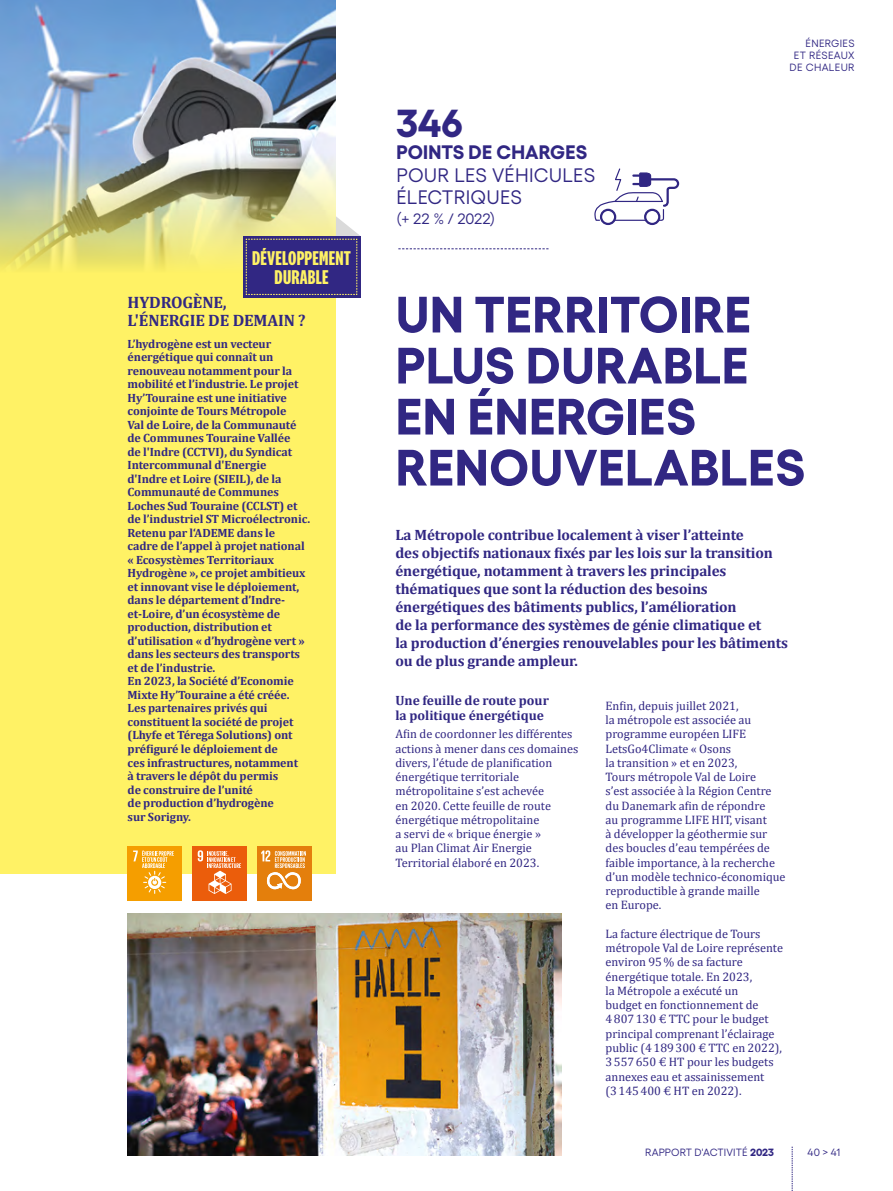
<style>
.page{position:relative;width:893px;height:1191px;background:#fff}
.page>*{position:absolute;margin:0;border:0;box-sizing:border-box;transform-origin:0 0}
.t1{font:700 51px/51px "Gellix";letter-spacing:.01em;color:#312783}
.t2{font:700 39px "Gellix";color:#312783}
.t3{font:700 20.7px/19px "National 2 Compressed";letter-spacing:.01em;color:#fff265;text-align:center}
.t4{font:19.5px/22.5px "Gellix";letter-spacing:.01em;color:#312783}
.t5{font:700 19.5px "Gellix";letter-spacing:.01em;color:#312783}
.t6{font:700 16.5px/17.7px "Cambria";letter-spacing:-.01em;color:#312783}
.t7{font:700 15px/18px "Cambria";letter-spacing:-.01em;color:#312783}
.t8{font:15px "Gellix";letter-spacing:-.005em;color:#312783}
.t9{font:700 13.5px/14.2px "Cambria";color:#312783}
.t10{font:12.3px/14.2px "Cambria";color:#312783}
.t11{font:700 12px/13.5px "Cambria";letter-spacing:-.005em;color:#312783}
.t12{font:10.5px/12px "Gellix";letter-spacing:.025em;color:#312783;text-align:right}
.s1{font-weight:700}
</style>
<div class="page">
<svg style="left:792px;top:1146px;width:1px;height:45px"></svg>
<div style="left:0;top:0;width:336px;height:873px;background:#fff265"></div>
<img style="left:0;top:0;width:336px;height:269px">
<svg style="left:398px;top:248px;width:151px;height:1px"></svg>
<div style="left:600px;top:209px;width:16px;height:16px;border:2px solid #312783;border-radius:50%"></div>
<div style="left:644px;top:209px;width:16px;height:16px;border:2px solid #312783;border-radius:50%"></div>
<svg style="left:594px;top:168px;width:86px;height:53px"></svg>
<img style="left:128px;top:913px;width:433px;height:242px">
<div style="left:192px;top:846px;width:54px;height:54px;background:#eb5d0b"></div>
<svg style="left:198px;top:850px;width:43px;height:44px"></svg>
<div style="left:257px;top:846px;width:54px;height:54px;background:#e47f0c"></div>
<svg style="left:261px;top:850px;width:45px;height:39px"></svg>
<div style="left:128px;top:846px;width:54px;height:54px;background:#f59e00"></div>
<svg style="left:133px;top:850px;width:41px;height:44px"></svg>
<div style="left:243px;top:236px;width:117px;height:62px;background:#312783"></div>
<svg style="left:246px;top:216px;width:114px;height:79px"></svg>
<h3 class="t3" style="left:252px;top:248px;width:100px">DÉVELOPPEMENT<br>DURABLE</h3>
<h3 class="t6" style="left:128px;top:293px;width:180px">HYDROGÈNE,<br>L'ÉNERGIE DE DEMAIN ?</h3>
<p class="t11" style="left:128px;top:337px;width:184px">L’hydrogène est un vecteur énergétique qui connaît un renouveau notamment pour la mobilité et l’industrie. Le projet<br>Hy’Touraine est une initiative conjointe de Tours Métropole<br>Val de Loire, de la Communauté de Communes Touraine Vallée<br>de l'Indre (CCTVI), du Syndicat<br>Intercommunal d'Energie<br>d'Indre et Loire (SIEIL), de la<br>Communauté de Communes<br>Loches Sud Touraine (CCLST) et de l’industriel ST Microélectronic.<br>Retenu par l‘ADEME dans le<br>cadre de l’appel à projet national « Ecosystèmes Territoriaux<br>Hydrogène », ce projet ambitieux et innovant vise le déploiement, dans le département d’Indre&shy;et-Loire, d’un écosystème de production, distribution et d’utilisation « d’hydrogène vert » dans les secteurs des transports et de l’industrie.<br>En 2023, la Société d’Economie<br>Mixte Hy’Touraine a été créée.<br>Les partenaires privés qui constituent la société de projet (Lhyfe et Térega Solutions) ont préfiguré le déploiement de<br>ces infrastructures, notamment<br>à travers le dépôt du permis<br>de construire de l’unité<br>de production d’hydrogène<br>sur Sorigny.</p>
<h2 class="t2" style="left:396px;top:91px;width:68px">346</h2>
<h3 class="t5" style="left:396px;top:137px;width:192px">POINTS DE CHARGES</h3>
<h3 class="t4" style="left:396px;top:162px;width:200px">POUR LES VÉHICULES<br>ÉLECTRIQUES</h3>
<p class="t8" style="left:396px;top:207px;width:100px">(+ 22 % / 2022)</p>
<p class="t12" style="left:789px;top:36px;width:67px">ÉNERGIES<br>ET RÉSEAUX<br>DE CHALEUR</p>
<h1 class="t1" style="left:396px;top:283px;width:411px">UN TERRITOIRE<br>PLUS DURABLE<br>EN ÉNERGIES<br>RENOUVELABLES</h1>
<p class="t7" style="left:395px;top:525px;width:394px">La Métropole contribue localement à viser l’atteinte<br>des objectifs nationaux fixés par les lois sur la transition énergétique, notamment à travers les principales thématiques que sont la réduction des besoins énergétiques des bâtiments publics, l’amélioration<br>de la performance des systèmes de génie climatique et<br>la production d’énergies renouvelables pour les bâtiments ou de plus grande ampleur.</p>
<p class="t9" style="left:395px;top:693px;width:155px">Une feuille de route pour la politique énergétique</p>
<p class="t10" style="left:395px;top:727px;width:184px">Afin de coordonner les différentes actions à mener dans ces domaines divers, l’étude de planification énergétique territoriale métropolitaine s’est achevée<br>en 2020. Cette feuille de route énergétique métropolitaine<br>a servi de « brique énergie »<br>au Plan Climat Air Energie<br>Territorial élaboré en 2023.</p>
<p class="t10" style="left:605px;top:698px;width:182px">Enfin, depuis juillet 2021,<br>la métropole est associée au programme européen LIFE<br>LetsGo4Climate « Osons<br>la transition » et en 2023,<br>Tours métropole Val de Loire<br>s’est associée à la Région Centre du Danemark afin de répondre<br>au programme LIFE HIT, visant<br>à développer la géothermie sur des boucles d’eau tempérées de faible importance, à la recherche d’un modèle technico-économique reproductible à grande maille<br>en Europe.</p>
<p class="t10" style="left:605px;top:926px;width:179px">La facture électrique de Tours métropole Val de Loire représente environ 95% de sa facture énergétique totale. En 2023,<br>la Métropole a exécuté un<br>budget en fonctionnement de<br>4807130 € TTC pour le budget principal comprenant l’éclairage public (4189300 € TTC en 2022),<br>3557650 € HT pour les budgets annexes eau et assainissement (3145400 € HT en 2022).</p>
<p class="t12" style="left:645px;top:1145px;width:130px">RAPPORT D'ACTIVITÉ <span class="s1">2023</span></p>
<p class="t12" style="left:808px;top:1145px;width:34px">40 &gt; 41</p>
</div>
